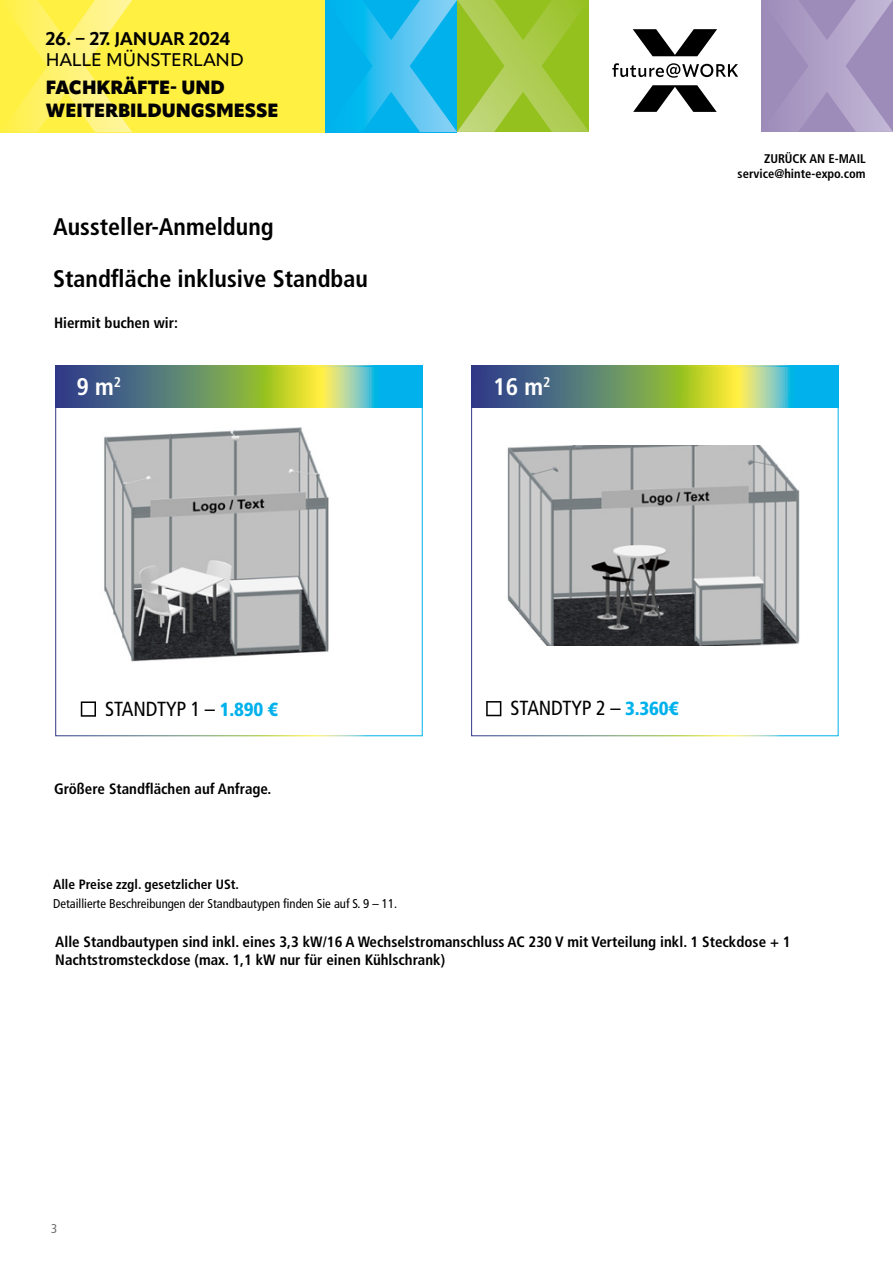
<style>
.page{position:relative;width:893px;height:1263px;background:#fff}
.page>*{position:absolute;margin:0;border:0;box-sizing:border-box;transform-origin:0 0}
.Headline_blau{font:700 condensed 24px "Frutiger LT Std";color:#000}
.Headline_blau-2{font:700 condensed 24px "Frutiger LT Std";color:#fff}
.Fliesstext_dt{font:condensed 20.4px "Frutiger LT Std";letter-spacing:-.01em;color:#000}
.t1{font:900 18.9px/22.8px "Apparat";color:#000}
.t2{font:700 18.15px "Apparat";color:#000}
.t3{font:500 18.15px "Apparat";color:#000}
.Fliesstext_dt-2{font:700 condensed 15px/18px "Frutiger LT Std";color:#000}
.Fliesstext_dt-3{font:700 condensed 13.5px "Frutiger LT Std";color:#000}
.Infotext_9pt{font:condensed 12.75px "Frutiger LT Std";color:#000}
.t4{font:condensed 12.75px "Frutiger LT Std";color:#706f6f}
.t5{font:700 condensed 12.6px/15.1px "Frutiger LT Std";color:#000;text-align:right}
.s1{font-weight:900;font-size:18.9px;color:#00b1eb}
</style>
<div class="page">
<div style="left:0;top:0;width:325px;height:132px;background:#fff042"></div>
<svg style="left:12px;top:0;width:120px;height:132px"></svg>
<svg style="left:633px;top:85px;width:84px;height:27px"></svg>
<svg style="left:633px;top:29px;width:84px;height:27px"></svg>
<svg style="left:612px;top:63px;width:126px;height:15px"></svg>
<svg style="left:761px;top:0;width:132px;height:132px;background:#a696c0"></svg>
<svg style="left:325px;top:0;width:264px;height:132px;background:#5ebf96"></svg>
<svg style="left:472px;top:365px;width:366px;height:43px;background:#6c9d7a"></svg>
<svg style="left:55px;top:365px;width:367px;height:43px;background:#6c9e7b"></svg>
<div style="left:55px;top:366px;width:368px;height:370px;border:1px solid #fff"></div>
<div style="left:471px;top:366px;width:367px;height:370px;border:1px solid #fff"></div>
<img style="left:104px;top:427px;width:225px;height:235px">
<svg style="left:81px;top:701px;width:15px;height:16px"></svg>
<svg style="left:486px;top:701px;width:15px;height:15px"></svg>
<img style="left:507px;top:445px;width:293px;height:201px">
<p class="t2" style="left:46px;top:27px;width:186px">26. – 27. JANUAR 2024</p>
<p class="t3" style="left:46px;top:48px;width:199px">HALLE MÜNSTERLAND</p>
<p class="t1" style="left:46px;top:76px;width:234px">FACHKRÄFTE- UND<br>WEITERBILDUNGSMESSE</p>
<p class="Headline_blau" style="left:53px;top:212px;width:222px">Aussteller-Anmeldung</p>
<p class="Headline_blau" style="left:53px;top:264px;width:316px">Standfläche inklusive Standbau</p>
<p class="Fliesstext_dt-2" style="left:54px;top:314px;width:125px">Hiermit buchen wir:</p>
<p class="Headline_blau-2" style="left:77px;top:373px;width:46px">9 m<sup>2</sup></p>
<p class="Headline_blau-2" style="left:493px;top:373px;width:59px">16 m<sup>2</sup></p>
<p class="t5" style="left:738px;top:151px;width:130px">ZURÜCK AN E-MAIL service@hinte-expo.com</p>
<p class="Fliesstext_dt" style="left:105px;top:697px;width:174px">STANDTYP 1 – <span class="s1">1.890 €</span></p>
<p class="Fliesstext_dt-2" style="left:54px;top:780px;width:219px">Größere Standflächen auf Anfrage.</p>
<p class="Fliesstext_dt-3" style="left:53px;top:877px;width:187px">Alle Preise zzgl. gesetzlicher USt.</p>
<p class="Infotext_9pt" style="left:53px;top:896px;width:345px">Detaillierte Beschreibungen der Standbautypen finden Sie auf S. 9 – 11.</p>
<p class="Fliesstext_dt" style="left:511px;top:696px;width:169px">STANDTYP 2 – <span class="s1">3.360€</span></p>
<p class="Fliesstext_dt-2" style="left:55px;top:932px;width:737px">Alle Standbautypen sind inkl. eines 3,3 kW/16 A Wechselstromanschluss AC 230 V mit Verteilung inkl. 1 Steckdose + 1<br>Nachtstromsteckdose (max. 1,1 kW nur für einen Kühlschrank)</p>
<p class="t4" style="left:51px;top:1221px;width:8px">3</p>
</div>
